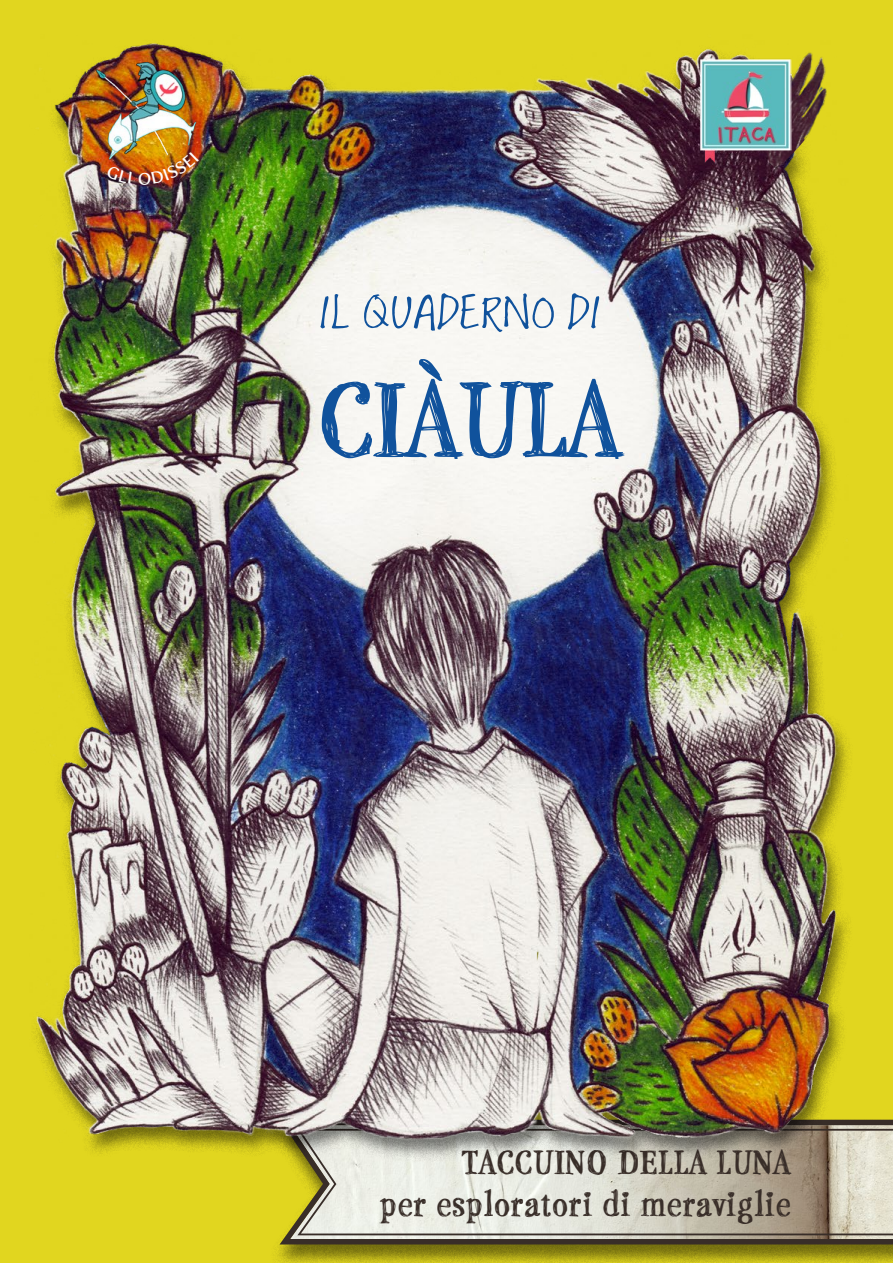
<style>
.page{position:relative;width:893px;height:1263px;background:#e1d61f}
.page>*{position:absolute;margin:0;border:0;box-sizing:border-box;transform-origin:0 0}
.t1{font:700 117.9px "P22 Stanyan";color:#10529c}
.t2{font:40.35px "Lovedbythe King";letter-spacing:.01em;color:#10529c;scale:1.5 1}
.t3{font:700 37.35px/41.7px "P22 Stanyan";letter-spacing:.03em;color:#382d28;text-align:right}
</style>
<div class="page">
<div style="left:269px;top:1120px;width:624px;height:143px;background:#000;opacity:.5"></div>
<svg style="left:274px;top:1119px;width:619px;height:130px"></svg>
<svg style="left:296px;top:1127px;width:597px;height:109px;background:#d0cdbd"></svg>
<div style="left:28px;top:39px;width:833px;height:1125px;background:#000;opacity:.5"></div>
<img style="left:30px;top:39px;width:818px;height:1103px">
<img style="left:767px;top:39px;width:83px;height:134px">
<img style="left:84px;top:58px;width:117px;height:114px">
<img style="left:699px;top:58px;width:93px;height:104px">
<svg style="left:106px;top:166px;width:26px;height:18px"></svg>
<img style="left:139px;top:152px;width:60px;height:33px">
<p class="t2" style="left:319px;top:286px;width:189px">IL QUADERNO DI</p>
<h1 class="t1" style="left:320px;top:348px;width:302px">CIÀULA</h1>
<p class="t3" style="left:380px;top:1140px;width:412px">TACCUINO DELLA LUNA<br>per esploratori di meraviglie</p>
</div>
